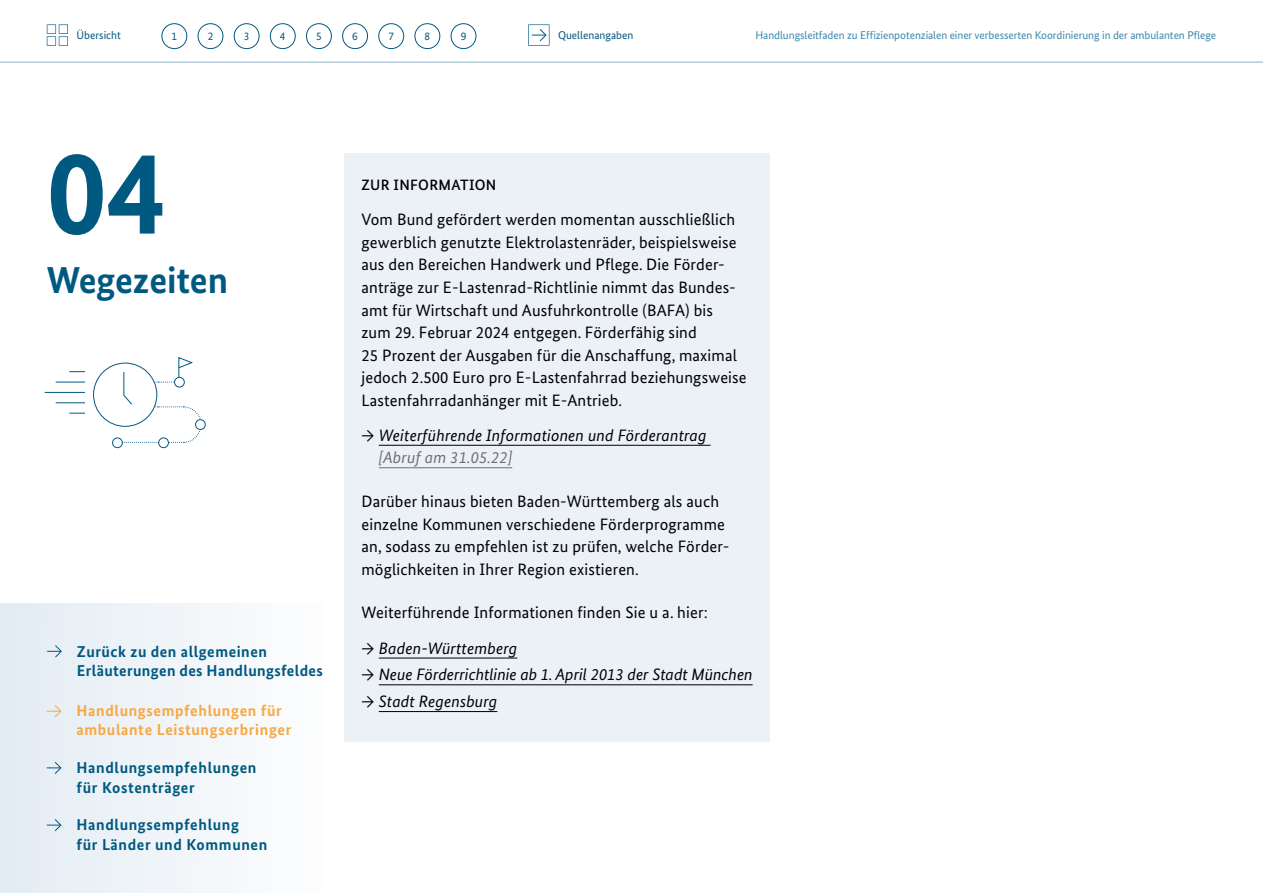
<style>
.page{position:relative;width:1263px;height:893px;background:#fff}
.page>*{position:absolute;margin:0;border:0;box-sizing:border-box;transform-origin:0 0}
.t1{font:700 120px "Bundes Sans";color:#005980}
.t2{font:700 37.5px "Bundes Sans";letter-spacing:-.005em;color:#005980}
.t3{font:16.5px/22.5px "Bundes Sans";letter-spacing:.01em;color:#000}
.t4{font:italic 16.5px/22.5px "Bundes Sans";letter-spacing:.01em;color:#000}
.t5{font:700 15.75px/19.5px "Bundes Sans";letter-spacing:.04em;color:#005980}
.t6{font:700 15.75px/19.5px "Bundes Sans";letter-spacing:.02em;color:#005980}
.t7{font:700 15.75px/19.5px "Bundes Sans";letter-spacing:.04em;color:#f7a941}
.t8{font:500 15px "Bundes Sans";letter-spacing:.02em;color:#000}
.t9{font:11.25px "Bundes Sans";letter-spacing:-.005em;color:#3c89ab}
.t10{font:11.25px "Bundes Sans";color:#005980}
.s1{font-style:normal}
.s2{color:#706f6f}
</style>
<div class="page">
<div style="left:0;top:604px;width:323px;height:289px;background:#f0f4f8"></div>
<hr style="left:0;top:62px;width:1263px;height:1px;background:#8cb4cc">
<svg style="left:47px;top:705px;width:15px;height:13px"></svg>
<svg style="left:47px;top:761px;width:15px;height:13px"></svg>
<svg style="left:47px;top:819px;width:15px;height:13px"></svg>
<div style="left:195px;top:419px;width:11px;height:11px;border:1px solid #005980;border-radius:50%"></div>
<svg style="left:69px;top:371px;width:16px;height:1px"></svg>
<svg style="left:69px;top:413px;width:16px;height:1px"></svg>
<svg style="left:56px;top:382px;width:29px;height:1px"></svg>
<svg style="left:56px;top:402px;width:29px;height:1px"></svg>
<hr style="left:45px;top:392px;width:40px;height:1px;background:#005980">
<svg style="left:118px;top:357px;width:84px;height:86px"></svg>
<div style="left:113px;top:438px;width:9px;height:10px;background:#fff;border-radius:50%"></div>
<div style="left:112px;top:438px;width:11px;height:10px;border:1px solid #005980;border-radius:50%"></div>
<div style="left:159px;top:438px;width:9px;height:10px;background:#fff;border-radius:50%"></div>
<div style="left:158px;top:438px;width:11px;height:10px;border:1px solid #005980;border-radius:50%"></div>
<svg style="left:47px;top:645px;width:15px;height:13px"></svg>
<svg style="left:47px;top:24px;width:21px;height:22px"></svg>
<svg style="left:528px;top:24px;width:21px;height:22px"></svg>
<div style="left:162px;top:23px;width:25px;height:26px;border:1px solid #005980;border-radius:50%"></div>
<div style="left:198px;top:23px;width:25px;height:26px;border:1px solid #005980;border-radius:50%"></div>
<div style="left:234px;top:23px;width:25px;height:26px;border:1px solid #005980;border-radius:50%"></div>
<div style="left:270px;top:23px;width:26px;height:26px;border:1px solid #005980;border-radius:50%"></div>
<div style="left:306px;top:23px;width:26px;height:26px;border:1px solid #005980;border-radius:50%"></div>
<div style="left:342px;top:23px;width:26px;height:26px;border:1px solid #005980;border-radius:50%"></div>
<div style="left:378px;top:23px;width:26px;height:26px;border:1px solid #005980;border-radius:50%"></div>
<div style="left:415px;top:23px;width:25px;height:26px;border:1px solid #005980;border-radius:50%"></div>
<div style="left:451px;top:23px;width:25px;height:26px;border:1px solid #005980;border-radius:50%"></div>
<div style="left:344px;top:153px;width:426px;height:588px;background:#ebf1f7"></div>
<hr style="left:379px;top:445px;width:332px;height:1px;background:#000">
<hr style="left:379px;top:467px;width:133px;height:1px;background:#706f6f">
<hr style="left:379px;top:658px;width:138px;height:1px;background:#000">
<hr style="left:379px;top:684px;width:374px;height:1px;background:#000">
<hr style="left:379px;top:711px;width:118px;height:1px;background:#000">
<p class="t10" style="left:77px;top:29px;width:46px">Übersicht</p>
<p class="t10" style="left:172px;top:29px;width:7px">1</p>
<p class="t10" style="left:208px;top:29px;width:7px">2</p>
<p class="t10" style="left:244px;top:29px;width:7px">3</p>
<p class="t10" style="left:280px;top:29px;width:7px">4</p>
<p class="t10" style="left:316px;top:29px;width:7px">5</p>
<p class="t10" style="left:352px;top:29px;width:7px">6</p>
<p class="t10" style="left:388px;top:29px;width:7px">7</p>
<p class="t10" style="left:425px;top:29px;width:7px">8</p>
<p class="t10" style="left:461px;top:29px;width:7px">9</p>
<p class="t10" style="left:558px;top:29px;width:77px">Quellenangaben</p>
<p class="t9" style="left:755px;top:29px;width:462px">Handlungsleitfaden zu Effizienpotenzialen einer verbesserten Koordinierung in der ambulanten Pflege</p>
<h1 class="t1" style="left:47px;top:119px;width:121px">04</h1>
<h2 class="t2" style="left:47px;top:257px;width:183px">Wegezeiten</h2>
<p class="t6" style="left:77px;top:641px;width:247px">Zurück zu den allgemeinen<br>Erläuterungen des Handlungsfeldes</p>
<p class="t7" style="left:77px;top:701px;width:216px">Handlungsempfehlungen für ambulante Leistungserbringer</p>
<p class="t5" style="left:77px;top:758px;width:181px">Handlungsempfehlungen für Kostenträger</p>
<p class="t5" style="left:77px;top:815px;width:192px">Handlungsempfehlung<br>für Länder und Kommunen</p>
<h4 class="t8" style="left:362px;top:176px;width:136px">ZUR INFORMATION</h4>
<p class="t3" style="left:361px;top:208px;width:387px">Vom Bund gefördert werden momentan ausschließlich gewerblich genutzte Elektrolastenräder, beispielsweise aus den Bereichen Handwerk und Pflege. Die Förder&shy;anträge zur E-Lastenrad-Richtlinie nimmt das Bundes&shy;amt für Wirtschaft und Ausfuhrkontrolle (BAFA) bis<br>zum 29. Februar 2024 entgegen. Förderfähig sind<br>25 Prozent der Ausgaben für die Anschaffung, maximal jedoch 2.500 Euro pro E-Lastenfahrrad beziehungsweise Lastenfahrradanhänger mit E-Antrieb.</p>
<p class="t4" style="left:379px;top:424px;width:329px;text-indent:-17px"><span class="s1">→</span> Weiterführende Informationen und Förderantrag <span class="s2">[Abruf am 31.05.22]</span></p>
<p class="t3" style="left:361px;top:490px;width:369px">Darüber hinaus bieten Baden-Württemberg als auch einzelne Kommunen verschiedene Förderprogramme an, sodass zu empfehlen ist zu prüfen, welche Förder&shy;möglichkeiten in Ihrer Region existieren.</p>
<p class="t3" style="left:361px;top:601px;width:348px">Weiterführende Informationen finden Sie u a. hier:</p>
<p class="t4" style="left:361px;top:636px;width:157px"><span class="s1">→</span> Baden-Württemberg</p>
<p class="t4" style="left:361px;top:663px;width:393px"><span class="s1">→</span> Neue Förderrichtlinie ab 1. April 2013 der Stadt München</p>
<p class="t4" style="left:361px;top:690px;width:137px"><span class="s1">→</span> Stadt Regensburg</p>
</div>
